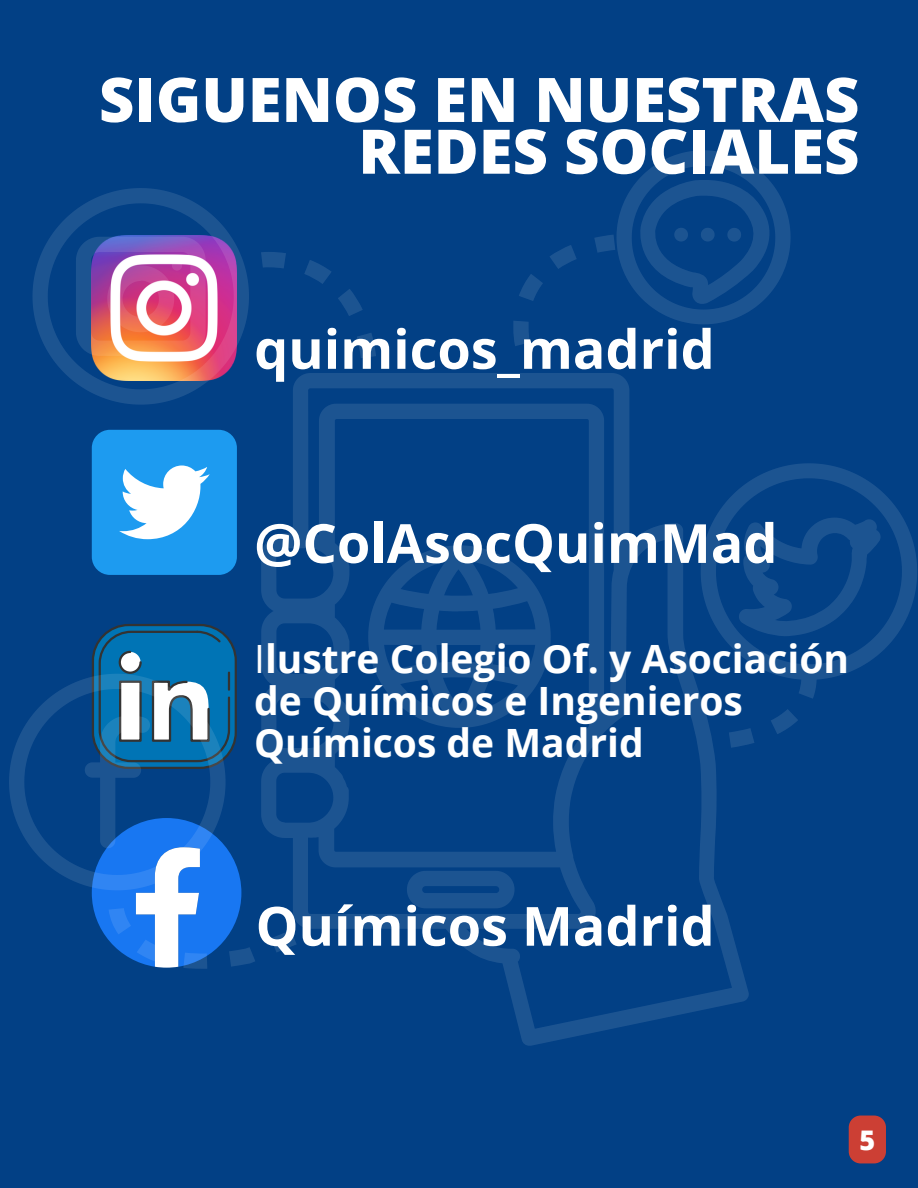
<style>
.page{position:relative;width:918px;height:1188px;background:#024085}
.page>*{position:absolute;margin:0;border:0;box-sizing:border-box;transform-origin:0 0}
.t1{font:800 61.5px/51.8px "Open Sans";color:#fff;text-align:right}
.t2{font:700 54px "Open Sans";color:#fff}
.t3{font:700 39px/41.7px "Open Sans";color:#fff}
.t4{font:800 27px "Open Sans";color:#fff}
.s1{font-weight:400}
</style>
<div class="page">
<div style="left:92px;top:430px;width:145px;height:145px;background:#1d9bf0;border-radius:18px"></div>
<svg style="left:119px;top:465px;width:91px;height:74px"></svg>
<svg style="left:9px;top:679px;width:76px;height:206px"></svg>
<svg style="left:32px;top:188px;width:217px;height:217px"></svg>
<img style="left:76px;top:237px;width:130px;height:119px">
<svg style="left:749px;top:463px;width:168px;height:236px"></svg>
<svg style="left:749px;top:518px;width:132px;height:118px"></svg>
<svg style="left:85px;top:630px;width:170px;height:339px"></svg>
<svg style="left:261px;top:252px;width:25px;height:16px"></svg>
<svg style="left:357px;top:333px;width:19px;height:25px"></svg>
<svg style="left:304px;top:260px;width:27px;height:24px"></svg>
<svg style="left:338px;top:289px;width:25px;height:27px"></svg>
<svg style="left:594px;top:150px;width:197px;height:174px"></svg>
<svg style="left:519px;top:274px;width:24px;height:27px"></svg>
<svg style="left:550px;top:245px;width:27px;height:24px"></svg>
<svg style="left:513px;top:321px;width:17px;height:25px"></svg>
<svg style="left:771px;top:709px;width:27px;height:25px"></svg>
<svg style="left:749px;top:728px;width:5px;height:16px"></svg>
<svg style="left:261px;top:373px;width:488px;height:672px"></svg>
<div style="left:849px;top:1116px;width:37px;height:47px;background:#cc3f34;border-radius:12px"></div>
<h1 class="t1" style="left:99px;top:72px;width:762px">SIGUENOS EN NUESTRAS<br>REDES SOCIALES</h1>
<h2 class="t2" style="left:254px;top:311px;width:462px">quimicos_madrid</h2>
<h2 class="t2" style="left:254px;top:505px;width:525px">@ColAsocQuimMad</h2>
<p class="t3" style="left:254px;top:637px;width:596px"><span class="s1">I</span>lustre Colegio Of. y Asociación de Químicos e Ingenieros<br>Químicos de Madrid</p>
<h2 class="t2" style="left:256px;top:888px;width:461px">Químicos Madrid</h2>
<p class="t4" style="left:859px;top:1121px;width:17px">5</p>
</div>
